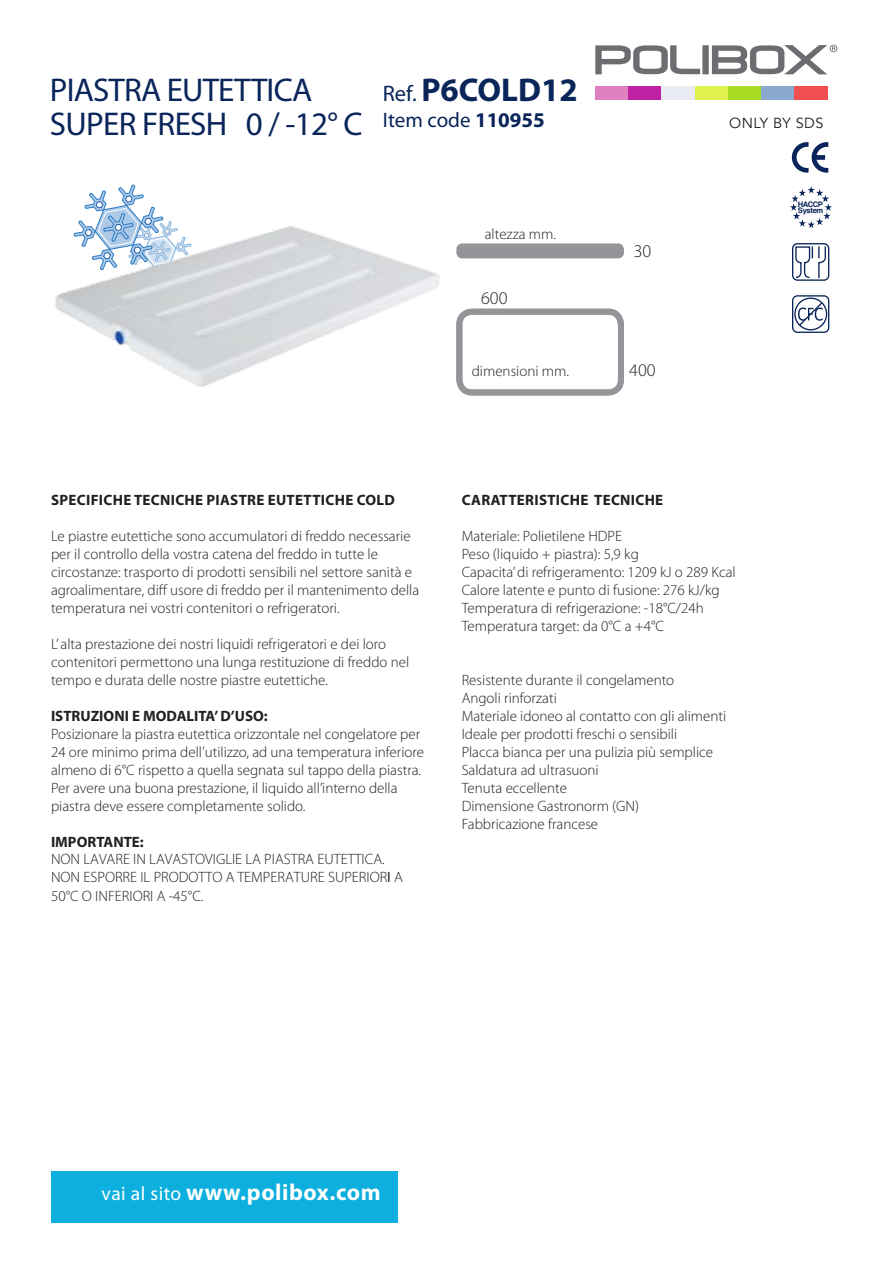
<style>
.page{position:relative;width:893px;height:1263px;background:#fff}
.page>*{position:absolute;margin:0;border:0;box-sizing:border-box;transform-origin:0 0}
.t1{font:33px "Myriad Pro";letter-spacing:-.02em;color:#092559}
.t2{font:700 33px "Myriad Pro";color:#092559}
.t3{font:700 23.1px "Myriad Pro";letter-spacing:.025em;color:#fff}
.t4{font:21px "Myriad Pro";color:#092559}
.t5{font:300 18px "Myriad Pro";color:#231f20}
.t6{font:300 15px/18px "Myriad Pro";color:#231f20}
.t7{font:700 15px "Myriad Pro";letter-spacing:.02em;color:#231f20}
.t8{font:700 15px "Myriad Pro";color:#231f20}
.t9{font:14.55px "Avenir";letter-spacing:.03em;color:#231f20}
.t10{font:700 7.65px/5.8px "Helvetica";letter-spacing:-.075em;color:#092559}
.s1{font-weight:400;font-size:22.5px}
.s2{font-weight:700}
.s3{font-weight:400}
.s4{font-weight:400;font-size:19.5px}
</style>
<div class="page">
<svg style="left:792px;top:142px;width:36px;height:31px"></svg>
<div style="left:792px;top:243px;width:37px;height:38px;border:1px solid #092559;border-radius:5px"></div>
<svg style="left:795px;top:245px;width:32px;height:34px"></svg>
<div style="left:792px;top:295px;width:37px;height:38px;border:1px solid #092559;border-radius:5px"></div>
<div style="left:794px;top:297px;width:33px;height:33px;border:1px solid #092559;border-radius:50%"></div>
<svg style="left:798px;top:301px;width:26px;height:26px"></svg>
<svg style="left:790px;top:186px;width:42px;height:42px"></svg>
<div style="left:51px;top:1171px;width:347px;height:51px;background:#0cafdd"></div>
<div style="left:595px;top:86px;width:34px;height:14px;background:#df80c1"></div>
<div style="left:629px;top:86px;width:33px;height:14px;background:#bf21a5"></div>
<div style="left:662px;top:86px;width:33px;height:14px;background:#e9ebf2"></div>
<div style="left:695px;top:86px;width:33px;height:14px;background:#dff250"></div>
<div style="left:728px;top:86px;width:33px;height:14px;background:#a7db24"></div>
<div style="left:761px;top:86px;width:34px;height:14px;background:#89aace"></div>
<div style="left:795px;top:86px;width:33px;height:14px;background:#f25050"></div>
<svg style="left:595px;top:45px;width:242px;height:29px"></svg>
<div style="left:456px;top:309px;width:168px;height:86px;border:6px solid #939598;border-radius:13px"></div>
<div style="left:459px;top:246px;width:162px;height:9px;background:#939598;border-radius:3px"></div>
<div style="left:456px;top:243px;width:168px;height:15px;border:6px solid #939598;border-radius:3px"></div>
<img style="left:55px;top:184px;width:404px;height:206px">
<p class="t1" style="left:50px;top:72px;width:264px">PIASTRA EUTETTICA</p>
<p class="t2" style="left:383px;top:69px;width:196px"><span class="s1">Ref.</span> P6COLD12</p>
<p class="t1" style="left:50px;top:106px;width:314px">SUPER FRESH 0 / -12° C</p>
<p class="t4" style="left:383px;top:108px;width:164px">Item code <span class="s2">110955</span></p>
<p class="t6" style="left:485px;top:225px;width:73px">altezza mm.</p>
<p class="t5" style="left:481px;top:288px;width:28px">600</p>
<p class="t6" style="left:472px;top:362px;width:99px">dimensioni mm.</p>
<p class="t5" style="left:634px;top:241px;width:19px">30</p>
<p class="t5" style="left:629px;top:360px;width:28px">400</p>
<p class="t9" style="left:729px;top:114px;width:96px">ONLY BY SDS</p>
<p class="t10" style="left:798px;top:202px;width:27px">HACCP<br>S metsy</p>
<p class="t7" style="left:51px;top:490px;width:345px">SPECIFICHE TECNICHE PIASTRE EUTETTICHE COLD</p>
<p class="t6" style="left:51px;top:527px;width:370px">Le piastre eutettiche sono accumulatori di freddo necessarie per il controllo della vostra catena del freddo in tutte le circostanze: trasporto di prodotti sensibili nel settore sanità e agroalimentare, diff usore di freddo per il mantenimento della temperatura nei vostri contenitori o refrigeratori.</p>
<p class="t6" style="left:51px;top:635px;width:360px">L’ alta prestazione dei nostri liquidi refrigeratori e dei loro contenitori permettono una lunga restituzione di freddo nel tempo e durata delle nostre piastre eutettiche.</p>
<p class="t8" style="left:51px;top:706px;width:218px">ISTRUZIONI E MODALITA’ D’USO:</p>
<p class="t6" style="left:51px;top:725px;width:375px">Posizionare la piastra eutettica orizzontale nel congelatore per<br>24 ore minimo prima dell’utilizzo, ad una temperatura inferiore almeno di 6°C rispetto a quella segnata sul tappo della piastra.</p>
<p class="t6" style="left:51px;top:779px;width:348px">Per avere una buona prestazione, il liquido all’interno della piastra deve essere completamente solido.</p>
<p class="t6" style="left:51px;top:833px;width:353px"><span class="s2">IMPORTANTE:<br></span>NON LAVARE IN LAVASTOVIGLIE LA PIASTRA EUTETTICA.<br>NON ESPORRE IL PRODOTTO A TEMPERATURE SUPERIOR<span class="s3">I</span> A 50°C O INFERIORI A -45°C.</p>
<p class="t7" style="left:462px;top:490px;width:203px">CARATTERISTICHE TECNICHE</p>
<p class="t6" style="left:462px;top:527px;width:162px">Materiale: Polietilene HDPE</p>
<p class="t6" style="left:462px;top:545px;width:179px">Peso (liquido + piastra): 5,9 kg</p>
<p class="t6" style="left:462px;top:563px;width:276px">Capacita’ di refrigeramento: 1209 kJ o 289 Kcal</p>
<p class="t6" style="left:462px;top:581px;width:259px">Calore latente e punto di fusione: 276 kJ/kg</p>
<p class="t6" style="left:462px;top:599px;width:244px">Temperatura di refrigerazione: -18°C/24h</p>
<p class="t6" style="left:462px;top:617px;width:204px">Temperatura target: da 0°C a +4°C</p>
<p class="t6" style="left:462px;top:671px;width:214px">Resistente durante il congelamento</p>
<p class="t6" style="left:462px;top:689px;width:97px">Angoli rinforzati</p>
<p class="t6" style="left:462px;top:707px;width:266px">Materiale idoneo al contatto con gli alimenti</p>
<p class="t6" style="left:462px;top:725px;width:217px">Ideale per prodotti freschi o sensibili</p>
<p class="t6" style="left:462px;top:743px;width:253px">Placca bianca per una pulizia più semplice</p>
<p class="t6" style="left:462px;top:761px;width:139px">Saldatura ad ultrasuoni</p>
<p class="t6" style="left:462px;top:779px;width:107px">Tenuta eccellente</p>
<p class="t6" style="left:462px;top:797px;width:179px">Dimensione Gastronorm (GN)</p>
<p class="t6" style="left:462px;top:815px;width:138px">Fabbricazione francese</p>
<h2 class="t3" style="left:102px;top:1177px;width:281px"><span class="s4">vai al sito</span> www.polibox.com</h2>
</div>
